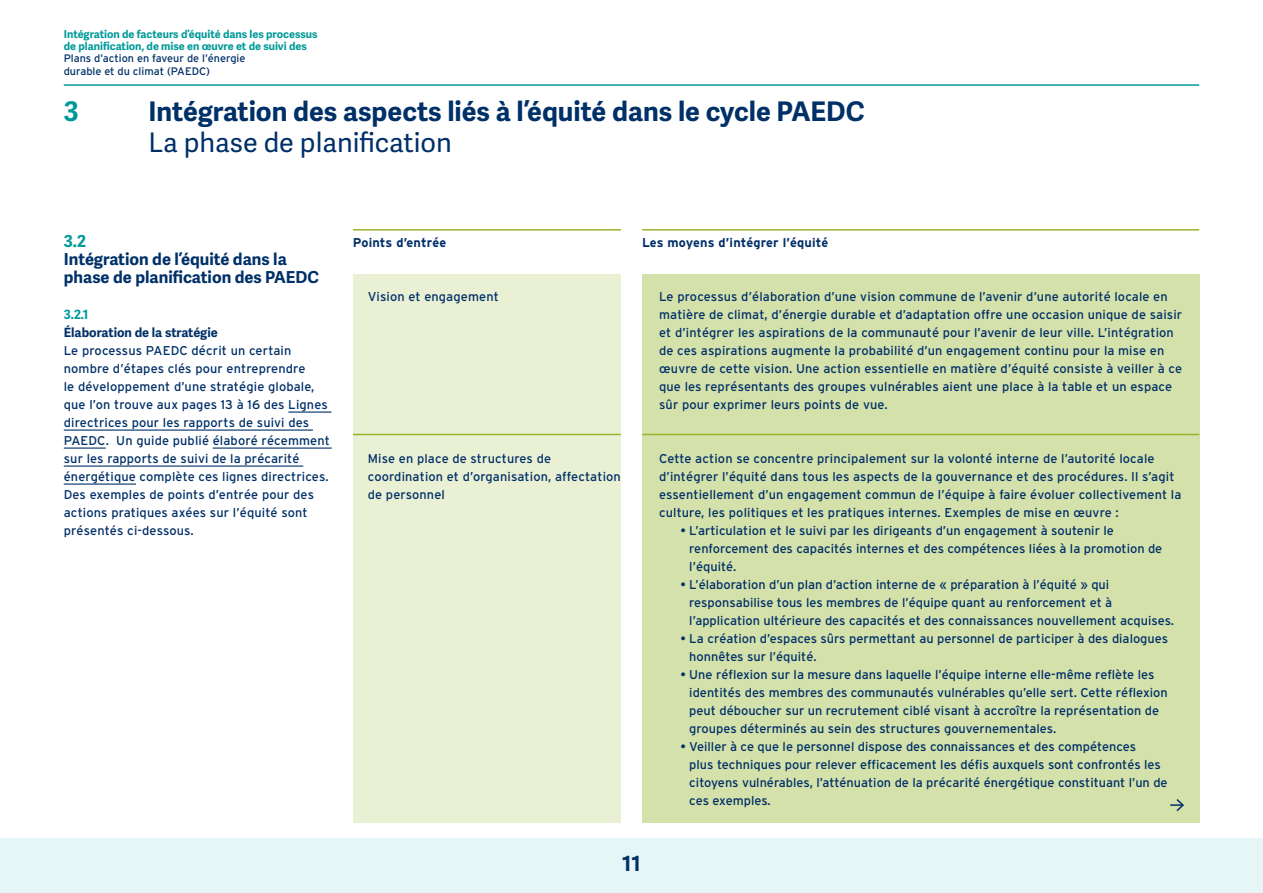
<style>
.page{position:relative;width:1263px;height:893px;background:#fff}
.page>*{position:absolute;margin:0;border:0;box-sizing:border-box;transform-origin:0 0}
.t1{font:700 27px "Adelle Sans";color:#003068}
.t2{font:27px "Adelle Sans";color:#003068}
.t3{font:700 27px "Adelle Sans";color:#099}
.t4{font:700 21px "Adelle Sans";color:#003068}
.t5{font:700 16.5px/18px "Adelle Sans";color:#003068}
.t6{font:700 16.5px "Adelle Sans";color:#099}
.t7{font:12.75px/18px "Interstate";color:#003068}
.t8{font:700 12.75px "Interstate";letter-spacing:.01em;color:#003068}
.t9{font:700 12.75px "Adelle Sans";color:#003068}
.t10{font:700 12.75px "Adelle Sans";color:#099}
.t11{font:700 10.8px/12.5px "Adelle Sans";color:#099}
.t12{font:10.8px/12.5px "Interstate";color:#003068}
</style>
<div class="page">
<div style="left:0;top:838px;width:1263px;height:55px;background:#e6f5f5"></div>
<hr style="left:64px;top:84px;width:1135px;height:2px;background:#099">
<div style="left:353px;top:275px;width:268px;height:548px;background:#eaf0d4"></div>
<div style="left:642px;top:275px;width:557px;height:548px;background:#d5e1aa"></div>
<hr style="left:288px;top:411px;width:43px;height:2px;background:#003068">
<hr style="left:64px;top:429px;width:249px;height:2px;background:#003068">
<hr style="left:64px;top:447px;width:42px;height:2px;background:#003068">
<hr style="left:213px;top:447px;width:119px;height:2px;background:#003068">
<hr style="left:64px;top:465px;width:239px;height:2px;background:#003068">
<hr style="left:64px;top:483px;width:72px;height:2px;background:#003068">
<hr style="left:353px;top:229px;width:268px;height:2px;background:#97b42a">
<hr style="left:353px;top:434px;width:268px;height:1px;background:#97b42a">
<hr style="left:642px;top:229px;width:557px;height:2px;background:#97b42a">
<hr style="left:642px;top:434px;width:557px;height:1px;background:#97b42a">
<svg style="left:1170px;top:797px;width:15px;height:16px"></svg>
<p class="t11" style="left:64px;top:28px;width:255px">Intégration de facteurs d’équité dans les processus de planification, de mise en œuvre et de suivi des</p>
<p class="t12" style="left:64px;top:52px;width:183px">Plans d’action en faveur de l’énergie durable et du climat (PAEDC)</p>
<h1 class="t3" style="left:64px;top:95px;width:16px">3</h1>
<h1 class="t1" style="left:148px;top:95px;width:718px">Intégration des aspects liés à l’équité dans le cycle PAEDC</h1>
<h1 class="t2" style="left:148px;top:127px;width:305px">La phase de planification</h1>
<p class="t6" style="left:64px;top:231px;width:24px">3.2</p>
<p class="t5" style="left:64px;top:251px;width:257px">Intégration de l’équité dans la phase de planification des PAEDC</p>
<p class="t10" style="left:64px;top:307px;width:26px">3.2.1</p>
<p class="t9" style="left:64px;top:325px;width:156px">Élaboration de la stratégie</p>
<p class="t7" style="left:64px;top:341px;width:268px">Le processus PAEDC décrit un certain nombre d’étapes clés pour entreprendre<br>le développement d’une stratégie globale, que l’on trouve aux pages 13 à 16 des Lignes directrices pour les rapports de suivi des PAEDC. Un guide publié élaboré récemment sur les rapports de suivi de la précarité énergétique complète ces lignes directrices.<br>Des exemples de points d’entrée pour des actions pratiques axées sur l’équité sont présentés ci-dessous.</p>
<p class="t8" style="left:353px;top:235px;width:95px">Points d’entrée</p>
<p class="t8" style="left:642px;top:235px;width:188px">Les moyens d’intégrer l’équité</p>
<p class="t7" style="left:368px;top:287px;width:132px">Vision et engagement</p>
<p class="t7" style="left:368px;top:449px;width:254px">Mise en place de structures de coordination et d’organisation, affectation de personnel</p>
<h2 class="t4" style="left:622px;top:851px;width:20px">11</h2>
<p class="t7" style="left:659px;top:287px;width:525px">Le processus d’élaboration d’une vision commune de l’avenir d’une autorité locale en matière de climat, d’énergie durable et d’adaptation offre une occasion unique de saisir et d’intégrer les aspirations de la communauté pour l’avenir de leur ville. L’intégration de ces aspirations augmente la probabilité d’un engagement continu pour la mise en œuvre de cette vision. Une action essentielle en matière d’équité consiste à veiller à ce que les représentants des groupes vulnérables aient une place à la table et un espace sûr pour exprimer leurs points de vue.</p>
<p class="t7" style="left:659px;top:449px;width:524px">Cette action se concentre principalement sur la volonté interne de l’autorité locale d’intégrer l’équité dans tous les aspects de la gouvernance et des procédures. Il s’agit essentiellement d’un engagement commun de l’équipe à faire évoluer collectivement la culture, les politiques et les pratiques internes. Exemples de mise en œuvre :</p>
<p class="t7" style="left:689px;top:521px;width:474px;text-indent:-9px">• L’articulation et le suivi par les dirigeants d’un engagement à soutenir le renforcement des capacités internes et des compétences liées à la promotion de l’équité.</p>
<p class="t7" style="left:689px;top:575px;width:486px;text-indent:-9px">• L’élaboration d’un plan d’action interne de « préparation à l’équité » qui responsabilise tous les membres de l’équipe quant au renforcement et à l’application ultérieure des capacités et des connaissances nouvellement acquises.</p>
<p class="t7" style="left:689px;top:629px;width:480px;text-indent:-9px">• La création d’espaces sûrs permettant au personnel de participer à des dialogues honnêtes sur l’équité.</p>
<p class="t7" style="left:689px;top:666px;width:480px;text-indent:-9px">• Une réflexion sur la mesure dans laquelle l’équipe interne elle-même reflète les identités des membres des communautés vulnérables qu’elle sert. Cette réflexion peut déboucher sur un recrutement ciblé visant à accroître la représentation de groupes déterminés au sein des structures gouvernementales.</p>
<p class="t7" style="left:689px;top:738px;width:480px;text-indent:-9px">• Veiller à ce que le personnel dispose des connaissances et des compétences<br>plus techniques pour relever efficacement les défis auxquels sont confrontés les citoyens vulnérables, l’atténuation de la précarité énergétique constituant l’un de ces exemples.</p>
</div>
